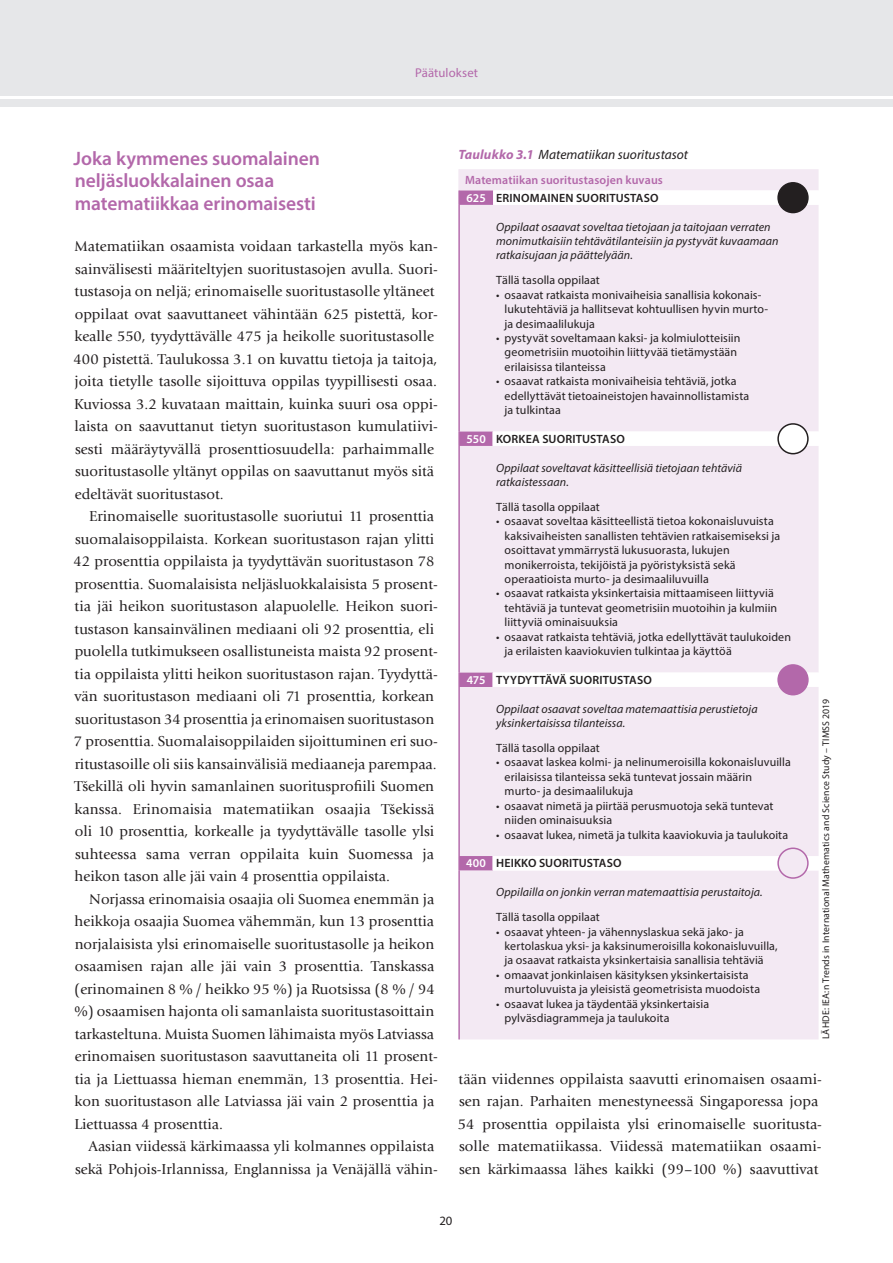
<style>
.page{position:relative;width:893px;height:1263px;background:#fff}
.page>*{position:absolute;margin:0;border:0;box-sizing:border-box;transform-origin:0 0}
.t1{font:600 19.5px/22.5px "Myriad Pro";letter-spacing:-.005em;color:#b368aa}
.t2{font:15px/22.5px "Giovanni";color:#231f20}
.t3{font:italic 13.5px "Myriad Pro";color:#231f20}
.t4{font:12.75px "Myriad Pro";letter-spacing:.005em;color:#b368aa}
.t5{font:12.75px "Myriad Pro";color:#231f20}
.t6{font:12px/14.4px "Myriad Pro";letter-spacing:.005em;color:#231f20}
.t7{font:italic 12px/14.4px "Myriad Pro";letter-spacing:.005em;color:#231f20}
.t8{font:600 12px "Myriad Pro";letter-spacing:.01em;color:#231f20}
.t9{font:600 12px/17.9px "Myriad Pro";letter-spacing:.01em;color:#b368aa}
.t10{font:9.75px "Myriad Pro";letter-spacing:.015em;color:#231f20}
.s1{font-weight:700;color:#b368aa}
.s2{color:#fff}
.s3{color:#231f20}
</style>
<div class="page">
<div style="left:460px;top:169px;width:359px;height:870px;background:#f3e9f3"></div>
<svg style="left:494px;top:190px;width:325px;height:680px;background:#f3eaf3"></svg>
<hr style="left:458px;top:169px;width:2px;height:21px;background:#f3e9f3">
<svg style="left:458px;top:190px;width:36px;height:680px;background:#e8d4e7"></svg>
<hr style="left:458px;top:870px;width:2px;height:169px;background:#b368aa">
<div style="left:778px;top:183px;width:30px;height:30px;background:#231f20;border-radius:50%"></div>
<div style="left:777px;top:182px;width:32px;height:31px;border:2px solid #231f20;border-radius:50%"></div>
<div style="left:778px;top:424px;width:30px;height:30px;background:#fff;border-radius:50%"></div>
<div style="left:777px;top:423px;width:32px;height:31px;border:2px solid #231f20;border-radius:50%"></div>
<div style="left:778px;top:665px;width:30px;height:30px;background:#b368aa;border-radius:50%"></div>
<div style="left:777px;top:664px;width:32px;height:31px;border:2px solid #b368aa;border-radius:50%"></div>
<div style="left:778px;top:848px;width:30px;height:30px;background:#f3e9f3;border-radius:50%"></div>
<div style="left:777px;top:847px;width:32px;height:32px;border:2px solid #b368aa;border-radius:50%"></div>
<div style="left:0;top:0;width:893px;height:106px;background:#e6e7e9"></div>
<hr style="left:0;top:96px;width:893px;height:3px;background:#fff">
<p class="t4" style="left:415px;top:64px;width:65px">Päätulokset</p>
<h1 class="t1" style="left:74px;top:146px;width:248px">Joka kymmenes suomalainen neljäsluokkalainen osaa matematiikkaa erinomaisesti</h1>
<p class="t2" style="left:74px;top:235px;width:366px">Matematiikan osaamista voidaan tarkastella myös kan&shy;sainvälisesti määriteltyjen suoritustasojen avulla. Suori&shy;tustasoja on neljä; erinomaiselle suoritustasolle yltäneet oppilaat ovat saavuttaneet vähintään 625 pistettä, kor&shy;kealle 550, tyydyttävälle 475 ja heikolle suoritustasolle 400 pistettä. Taulukossa 3.1 on kuvattu tietoja ja taitoja, joita tietylle tasolle sijoittuva oppilas tyypillisesti osaa.<br>Kuviossa 3.2 kuvataan maittain, kuinka suuri osa oppi&shy;laista on saavuttanut tietyn suoritustason kumulatiivi&shy;sesti määräytyvällä prosenttiosuudella: parhaimmalle suoritustasolle yltänyt oppilas on saavuttanut myös sitä edeltävät suoritustasot.</p>
<p class="t2" style="left:74px;top:505px;width:366px;text-indent:16px">Erinomaiselle suoritustasolle suoriutui 11 prosenttia suomalaisoppilaista. Korkean suoritustason rajan ylitti 42 prosenttia oppilaista ja tyydyttävän suoritustason 78 prosenttia. Suomalaisista neljäsluokkalaisista 5 prosent&shy;tia jäi heikon suoritustason alapuolelle. Heikon suori&shy;tustason kansainvälinen mediaani oli 92 prosenttia, eli puolella tutkimukseen osallistuneista maista 92 prosent&shy;tia oppilaista ylitti heikon suoritustason rajan. Tyydyttä&shy;vän suoritustason mediaani oli 71 prosenttia, korkean suoritustason 34 prosenttia ja erinomaisen suoritustason 7 prosenttia. Suomalaisoppilaiden sijoittuminen eri suo&shy;ritustasoille oli siis kansainvälisiä mediaaneja parempaa.<br>Tšekillä oli hyvin samanlainen suoritusprofiili Suomen kanssa. Erinomaisia matematiikan osaajia Tšekissä oli 10 prosenttia, korkealle ja tyydyttävälle tasolle ylsi suhteessa sama verran oppilaita kuin Suomessa ja heikon tason alle jäi vain 4 prosenttia oppilaista.</p>
<p class="t2" style="left:74px;top:888px;width:365px;text-indent:15px">Norjassa erinomaisia osaajia oli Suomea enemmän ja heikkoja osaajia Suomea vähemmän, kun 13 prosenttia norjalaisista ylsi erinomaiselle suoritustasolle ja heikon osaamisen rajan alle jäi vain 3 prosenttia. Tanskassa (erinomainen 8 % / heikko 95 %) ja Ruotsissa (8 % / 94 %) osaamisen hajonta oli samanlaista suoritustasoittain tarkasteltuna. Muista Suomen lähimaista myös Latviassa erinomaisen suoritustason saavuttaneita oli 11 prosent&shy;tia ja Liettuassa hieman enemmän, 13 prosenttia. Hei&shy;kon suoritustason alle Latviassa jäi vain 2 prosenttia ja Liettuassa 4 prosenttia.</p>
<p class="t2" style="left:75px;top:1135px;width:364px;text-align:right">Aasian viidessä kärkimaassa yli kolmannes oppilaista sekä Pohjois-Irlannissa, Englannissa ja Venäjällä vähin-</p>
<p class="t3" style="left:458px;top:146px;width:231px"><span class="s1">Taulukko 3.1</span> Matematiikan suoritustasot</p>
<p class="t9" style="left:465px;top:171px;width:199px">Matematiikan suoritustasojen kuvaus<br><span class="s2">625</span> <span class="s3">ERINOMAINEN SUORITUSTASO</span></p>
<p class="t7" style="left:496px;top:219px;width:284px">Oppilaat osaavat soveltaa tietojaan ja taitojaan verraten monimutkaisiin tehtävätilanteisiin ja pystyvät kuvaamaan ratkaisujaan ja päättelyään.</p>
<p class="t6" style="left:496px;top:273px;width:105px">Tällä tasolla oppilaat</p>
<p class="t6" style="left:505px;top:287px;width:265px;text-indent:-9px">• osaavat ratkaista monivaiheisia sanallisia kokonais&shy;lukutehtäviä ja hallitsevat kohtuullisen hyvin murto&shy;ja desimaalilukuja</p>
<p class="t6" style="left:505px;top:331px;width:237px;text-indent:-9px">• pystyvät soveltamaan kaksi- ja kolmiulotteisiin geometrisiin muotoihin liittyvää tietämystään erilaisissa tilanteissa</p>
<p class="t6" style="left:505px;top:374px;width:246px;text-indent:-9px">• osaavat ratkaista monivaiheisia tehtäviä, jotka edellyttävät tietoaineistojen havainnollistamista ja tulkintaa</p>
<p class="t8" style="left:466px;top:431px;width:160px"><span class="s2">550</span> KORKEA SUORITUSTASO</p>
<p class="t7" style="left:496px;top:460px;width:247px">Oppilaat soveltavat käsitteellisiä tietojaan tehtäviä ratkaistessaan.</p>
<p class="t6" style="left:496px;top:500px;width:105px">Tällä tasolla oppilaat</p>
<p class="t6" style="left:505px;top:514px;width:277px;text-indent:-9px">• osaavat soveltaa käsitteellistä tietoa kokonaisluvuista kaksivaiheisten sanallisten tehtävien ratkaisemiseksi ja osoittavat ymmärrystä lukusuorasta, lukujen monikerroista, tekijöistä ja pyöristyksistä sekä operaatioista murto- ja desimaaliluvuilla</p>
<p class="t6" style="left:505px;top:586px;width:274px;text-indent:-9px">• osaavat ratkaista yksinkertaisia mittaamiseen liittyviä tehtäviä ja tuntevat geometrisiin muotoihin ja kulmiin liittyviä ominaisuuksia</p>
<p class="t6" style="left:505px;top:629px;width:288px;text-indent:-9px">• osaavat ratkaista tehtäviä, jotka edellyttävät taulukoiden ja erilaisten kaaviokuvien tulkintaa ja käyttöä</p>
<p class="t8" style="left:467px;top:672px;width:187px"><span class="s2">475</span> TYYDYTTÄVÄ SUORITUSTASO</p>
<p class="t7" style="left:496px;top:701px;width:263px">Oppilaat osaavat soveltaa matemaattisia perustietoja yksinkertaisissa tilanteissa.</p>
<p class="t6" style="left:496px;top:741px;width:105px">Tällä tasolla oppilaat</p>
<p class="t6" style="left:505px;top:755px;width:288px;text-indent:-9px">• osaavat laskea kolmi- ja nelinumeroisilla kokonaisluvuilla erilaisissa tilanteissa sekä tuntevat jossain määrin murto- ja desimaalilukuja</p>
<p class="t6" style="left:505px;top:798px;width:270px;text-indent:-9px">• osaavat nimetä ja piirtää perusmuotoja sekä tuntevat niiden ominaisuuksia</p>
<p class="t6" style="left:496px;top:827px;width:294px">• osaavat lukea, nimetä ja tulkita kaaviokuvia ja taulukoita</p>
<p class="t8" style="left:466px;top:856px;width:157px"><span class="s2">400</span> HEIKKO SUORITUSTASO</p>
<p class="t7" style="left:496px;top:885px;width:268px">Oppilailla on jonkin verran matemaattisia perustaitoja.</p>
<p class="t6" style="left:496px;top:910px;width:105px">Tällä tasolla oppilaat</p>
<p class="t6" style="left:505px;top:924px;width:275px;text-indent:-9px">• osaavat yhteen- ja vähennyslaskua sekä jako- ja kertolaskua yksi- ja kaksinumeroisilla kokonaisluvuilla, ja osaavat ratkaista yksinkertaisia sanallisia tehtäviä</p>
<p class="t6" style="left:505px;top:967px;width:257px;text-indent:-9px">• omaavat jonkinlaisen käsityksen yksinkertaisista murtoluvuista ja yleisistä geometrisista muodoista</p>
<p class="t6" style="left:505px;top:996px;width:206px;text-indent:-9px">• osaavat lukea ja täydentää yksinkertaisia pylväsdiagrammeja ja taulukoita</p>
<p class="t10" style="left:820px;top:1039px;width:341px;rotate:-90deg">LÄHDE: IEA:n Trends in International Mathematics and Science Study – TIMSS 2019</p>
<p class="t2" style="left:458px;top:1068px;width:366px">tään viidennes oppilaista saavutti erinomaisen osaami&shy;sen rajan. Parhaiten menestyneessä Singaporessa jopa 54 prosenttia oppilaista ylsi erinomaiselle suoritusta&shy;solle matematiikassa. Viidessä matematiikan osaami&shy;sen kärkimaassa lähes kaikki (99–100 %) saavuttivat</p>
<p class="t5" style="left:439px;top:1212px;width:15px">20</p>
</div>
